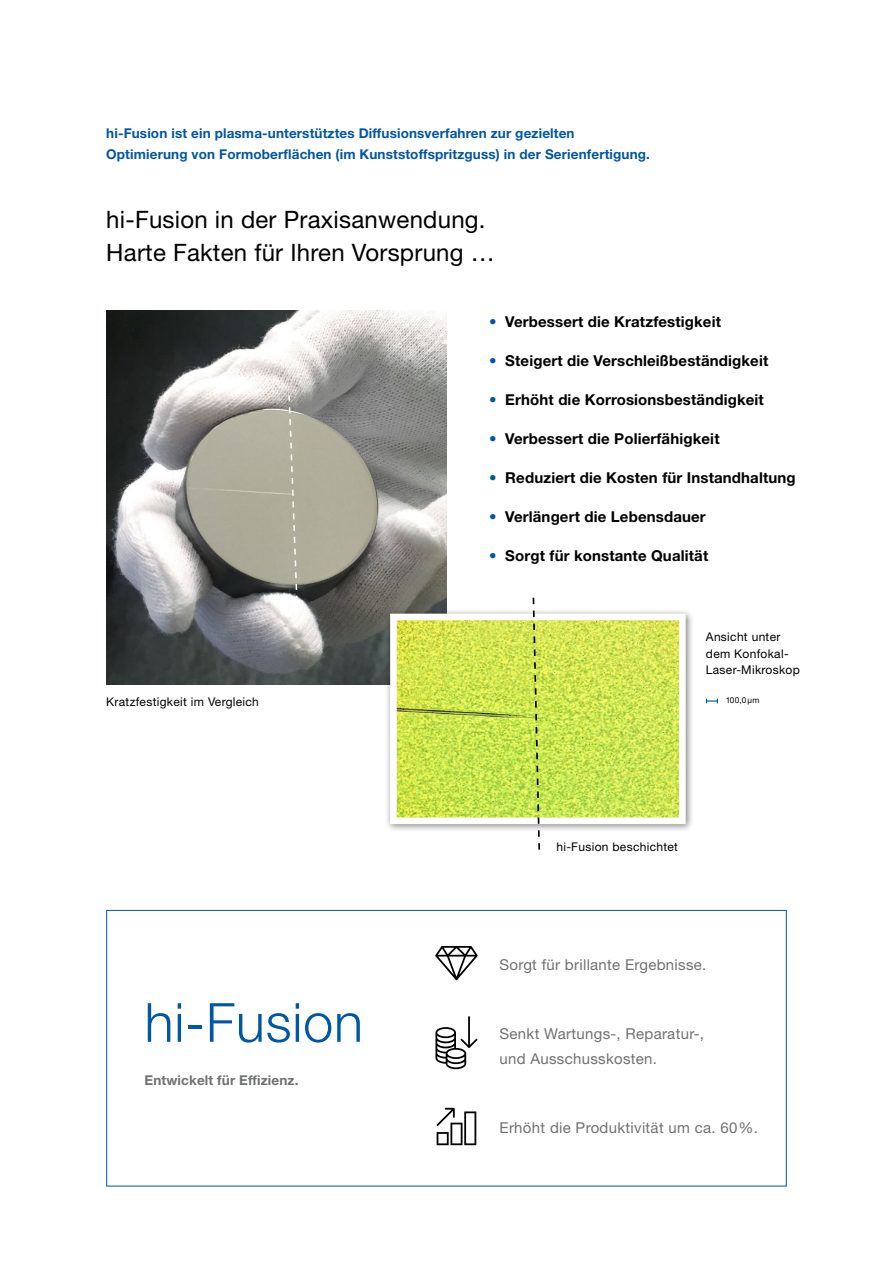
<style>
.page{position:relative;width:893px;height:1263px;background:#fff}
.page>*{position:absolute;margin:0;border:0;box-sizing:border-box;transform-origin:0 0}
.t1{font:300 54px "Helvetica Neue";letter-spacing:.015em;color:#0057a3}
.t2{font:24px/33px "Helvetica Neue";letter-spacing:.01em;color:#000}
.t3{font:700 15px "Helvetica Neue";letter-spacing:.01em;color:#000}
.t4{font:15px/25.5px "Helvetica Neue";letter-spacing:.02em;color:#707172}
.t5{font:700 13.5px/21px "Helvetica Neue";letter-spacing:.01em;color:#0057a3}
.t6{font:700 13.5px "Helvetica Neue";letter-spacing:.01em;color:#707172}
.t7{font:12px/16.5px "Helvetica Neue";letter-spacing:.025em;color:#000}
.t8{font:8.25px "Helvetica Neue";letter-spacing:.025em;color:#000}
.s1{color:#0057a3}
</style>
<div class="page">
<div style="left:106px;top:910px;width:681px;height:276px;border:1px solid #0057a3"></div>
<img style="left:106px;top:310px;width:340px;height:375px">
<div style="left:385px;top:608px;width:309px;height:225px;background:#000;opacity:.5"></div>
<img style="left:398px;top:622px;width:280px;height:194px">
<div style="left:390px;top:614px;width:296px;height:210px;border:7px solid #fff"></div>
<svg style="left:706px;top:699px;width:12px;height:4px"></svg>
<svg style="left:288px;top:394px;width:10px;height:209px;background:#b2b0a1"></svg>
<svg style="left:532px;top:597px;width:9px;height:253px;background:#c0d26a"></svg>
<svg style="left:435px;top:1016px;width:42px;height:53px"></svg>
<svg style="left:437px;top:1108px;width:39px;height:37px"></svg>
<svg style="left:435px;top:946px;width:43px;height:34px"></svg>
<p class="t5" style="left:106px;top:123px;width:545px">hi-Fusion ist ein plasma-unterstütztes Diffusionsverfahren zur gezielten<br>Optimierung von Formoberflächen (im Kunststoffspritzguss) in der Serienfertigung.</p>
<h2 class="t2" style="left:106px;top:203px;width:390px">hi-Fusion in der Praxisanwendung.<br>Harte Fakten für Ihren Vorsprung …</h2>
<p class="t7" style="left:106px;top:694px;width:154px">Kratzfestigkeit im Vergleich</p>
<h1 class="t1" style="left:145px;top:989px;width:220px">hi-Fusion</h1>
<p class="t6" style="left:145px;top:1071px;width:155px">Entwickelt für Effizienz.</p>
<p class="t3" style="left:489px;top:312px;width:234px"><span class="s1">•</span> Verbessert die Kratzfestigkeit</p>
<p class="t3" style="left:489px;top:351px;width:281px"><span class="s1">•</span> Steigert die Verschleißbeständigkeit</p>
<p class="t3" style="left:489px;top:390px;width:276px"><span class="s1">•</span> Erhöht die Korrosionsbeständigkeit</p>
<p class="t3" style="left:489px;top:429px;width:232px"><span class="s1">•</span> Verbessert die Polierfähigkeit</p>
<p class="t3" style="left:489px;top:468px;width:308px"><span class="s1">•</span> Reduziert die Kosten für Instandhaltung</p>
<p class="t3" style="left:489px;top:507px;width:218px"><span class="s1">•</span> Verlängert die Lebensdauer</p>
<p class="t3" style="left:489px;top:546px;width:221px"><span class="s1">•</span> Sorgt für konstante Qualität</p>
<p class="t7" style="left:706px;top:629px;width:96px">Ansicht unter dem Konfokal-<br>Laser-Mikroskop</p>
<p class="t8" style="left:726px;top:695px;width:35px">100,0µm</p>
<p class="t7" style="left:556px;top:838px;width:123px">hi-Fusion beschichtet</p>
<p class="t4" style="left:500px;top:951px;width:208px">Sorgt für brillante Ergebnisse.</p>
<p class="t4" style="left:500px;top:1020px;width:206px">Senkt Wartungs-, Reparatur-, und Ausschusskosten.</p>
<p class="t4" style="left:500px;top:1115px;width:260px">Erhöht die Produktivität um ca. 60%.</p>
</div>
